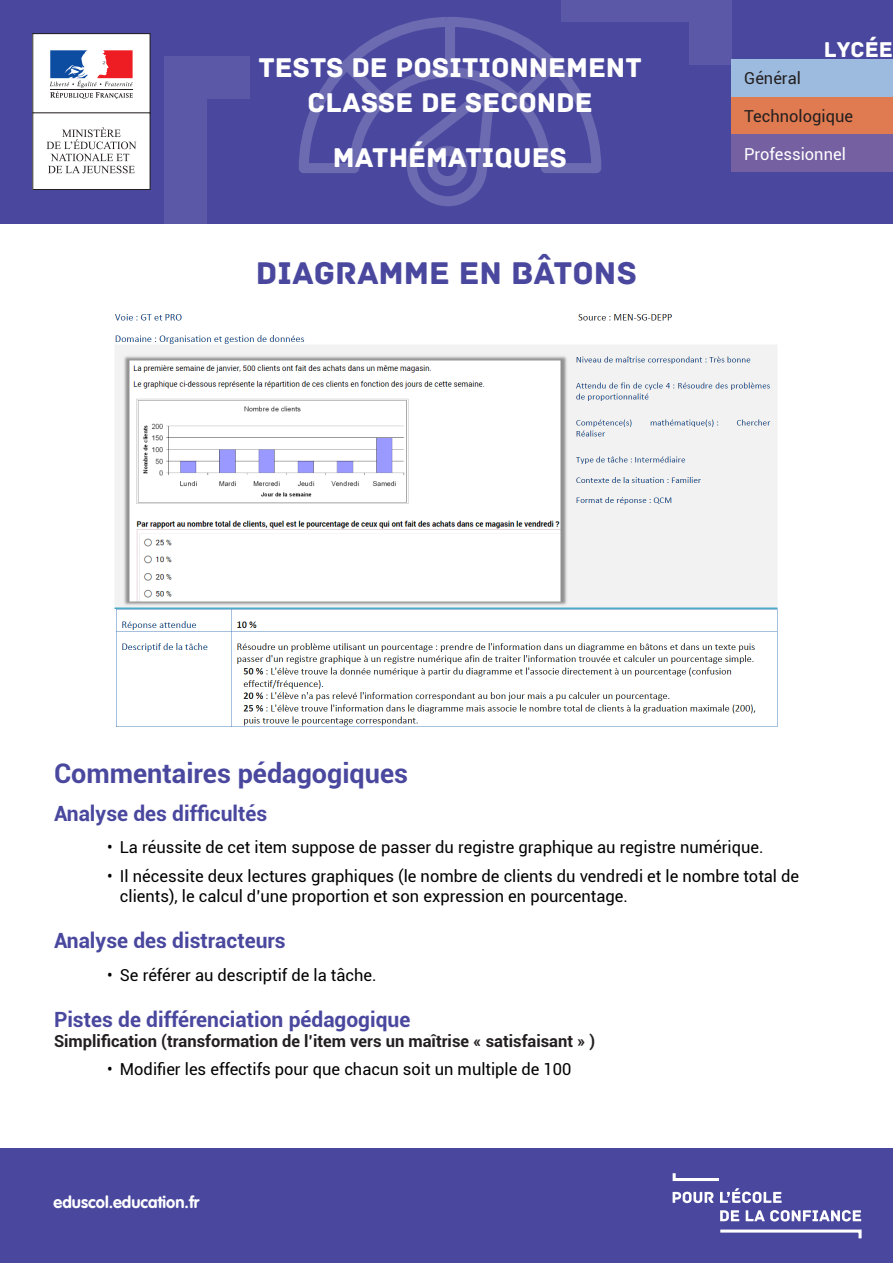
<style>
.page{position:relative;width:893px;height:1263px;background:#fff}
.page>*{position:absolute;margin:0;border:0;box-sizing:border-box;transform-origin:0 0}
.Titre_Doc{font:33px "Archive";color:#4a489e}
.t1{font:28.5px/34.2px "Archive";color:#fff;text-align:center}
.Titre1{font:700 27px "Roboto";color:#4a489e}
.t2{font:22.5px "Archive";color:#fff}
.Titre2{font:700 21px "Roboto";color:#4a489e}
.t3{font:16.5px/19.8px "Roboto";color:#000}
.t4{font:700 16.5px "Roboto";color:#231f20}
.t5{font:700 16.5px "VAG Rounded Std";color:#fff}
.t6{font:16.5px "Roboto";color:#231f20}
.t7{font:16.5px "Roboto";color:#fff}
</style>
<div class="page">
<div style="left:0;top:1148px;width:893px;height:115px;background:#4a489e"></div>
<div style="left:0;top:0;width:893px;height:223px;background:#4a489e"></div>
<svg style="left:299px;top:17px;width:302px;height:189px"></svg>
<div style="left:33px;top:34px;width:117px;height:79px;background:#fff"></div>
<div style="left:32px;top:33px;width:119px;height:81px;border:1px solid #231f20"></div>
<svg style="left:50px;top:50px;width:83px;height:49px"></svg>
<hr style="left:50px;top:89px;width:82px;height:1px;background:#231f20">
<div style="left:33px;top:113px;width:117px;height:76px;background:#fff"></div>
<div style="left:32px;top:112px;width:119px;height:78px;border:1px solid #231f20"></div>
<svg style="left:47px;top:127px;width:89px;height:46px"></svg>
<svg style="left:720px;top:1210px;width:141px;height:11px"></svg>
<svg style="left:673px;top:1188px;width:109px;height:15px"></svg>
<svg style="left:720px;top:1229px;width:142px;height:10px"></svg>
<svg style="left:672px;top:1173px;width:47px;height:8px"></svg>
<div style="left:164px;top:56px;width:43px;height:170px;background:#5b59a7"></div>
<div style="left:164px;top:56px;width:85px;height:43px;background:#5b59a7"></div>
<div style="left:561px;top:0;width:170px;height:22px;background:#5b59a7"></div>
<div style="left:689px;top:0;width:42px;height:64px;background:#5b59a7"></div>
<div style="left:731px;top:59px;width:162px;height:38px;background:#9dbbde"></div>
<div style="left:731px;top:97px;width:162px;height:38px;background:#e07a50"></div>
<div style="left:731px;top:134px;width:162px;height:38px;background:#7561a1"></div>
<img style="left:114px;top:314px;width:664px;height:413px">
<h2 class="t1" style="left:258px;top:51px;width:385px">TESTS DE POSITIONNEMENT<br>CLASSE DE SECONDE</h2>
<h2 class="t1" style="left:333px;top:141px;width:236px">MATHÉMATIQUES</h2>
<p class="Titre_Doc" style="left:256px;top:254px;width:382px">DIAGRAMME EN BÂTONS</p>
<h3 class="t2" style="left:824px;top:36px;width:71px">LYCÉE</h3>
<p class="t6" style="left:744px;top:67px;width:58px">Général</p>
<p class="t6" style="left:744px;top:105px;width:110px">Technologique</p>
<p class="t7" style="left:744px;top:142px;width:103px">Professionnel</p>
<p class="Titre1" style="left:54px;top:754px;width:356px">Commentaires pédagogiques</p>
<p class="Titre2" style="left:54px;top:799px;width:215px">Analyse des difficultés</p>
<p class="t3" style="left:107px;top:837px;width:658px">• La réussite de cet item suppose de passer du registre graphique au registre numérique.</p>
<p class="t3" style="left:120px;top:865px;width:681px;text-indent:-13px">• Il nécessite deux lectures graphiques (le nombre de clients du vendredi et le nombre total de clients), le calcul d’une proportion et son expression en pourcentage.</p>
<p class="Titre2" style="left:54px;top:926px;width:233px">Analyse des distracteurs</p>
<p class="t3" style="left:107px;top:964px;width:271px">• Se référer au descriptif de la tâche.</p>
<p class="Titre2" style="left:54px;top:1005px;width:358px">Pistes de différenciation pédagogique</p>
<p class="t4" style="left:54px;top:1029px;width:543px">Simplification (transformation de l’item vers un maîtrise « satisfaisant » )</p>
<p class="t3" style="left:107px;top:1059px;width:466px">• Modifier les effectifs pour que chacun soit un multiple de 100</p>
<p class="t5" style="left:54px;top:1192px;width:147px">eduscol.education.fr</p>
</div>
